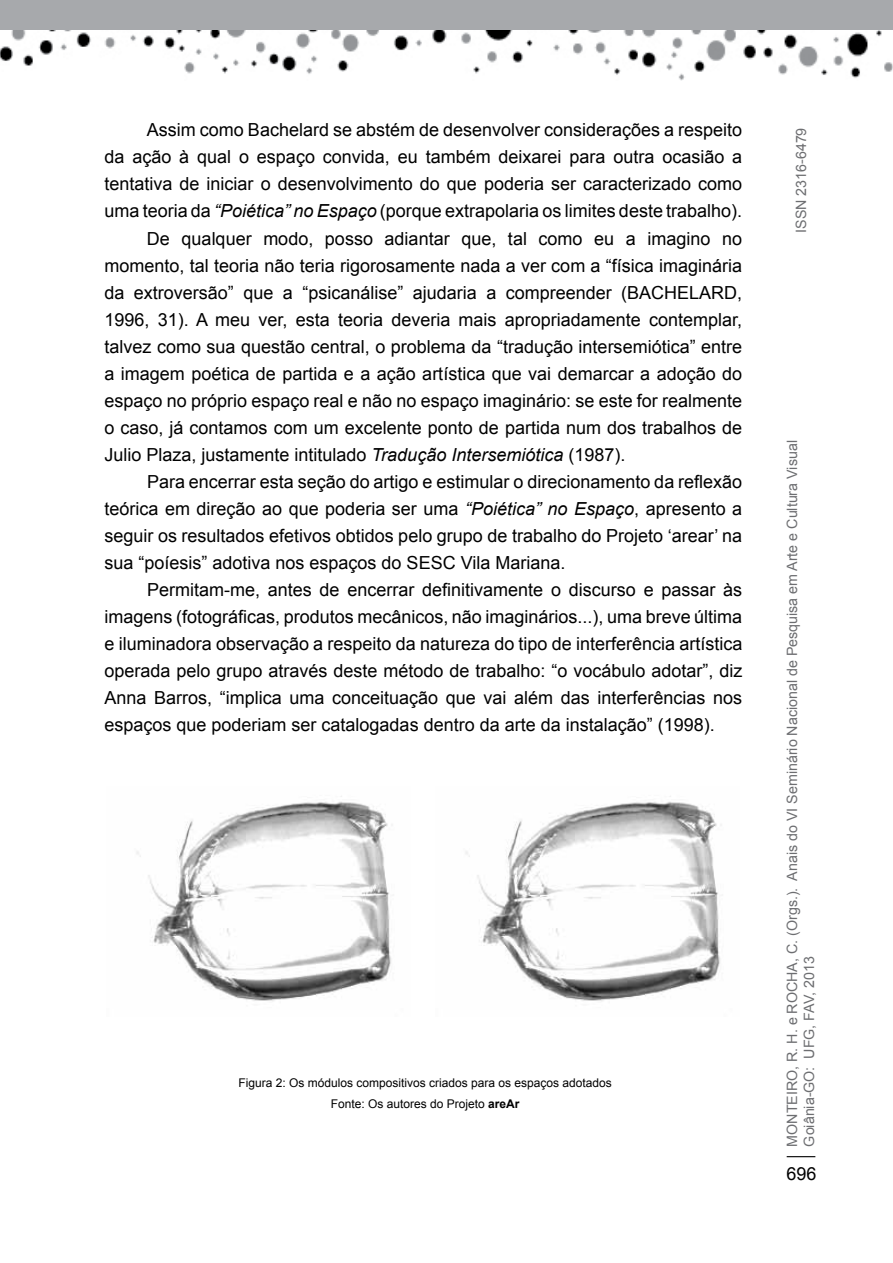
<style>
.page{position:relative;width:893px;height:1263px;background:#fff}
.page>*{position:absolute;margin:0;border:0;box-sizing:border-box;transform-origin:0 0}
.t1{font:18px "Arial";color:#000}
.t2{font:14.25px/17.1px "Arial";color:#6d6e71}
.t3{font:12px/20.7px "Arial";color:#000;text-align:center}
.s1{font-style:italic}
.s2{font-weight:700}
</style>
<div class="page">
<svg style="left:787px;top:1156px;width:28px;height:1px"></svg>
<img style="left:0;top:30px;width:893px;height:50px">
<div style="left:0;top:0;width:893px;height:30px;background:#a7a9ac"></div>
<img style="left:136px;top:796px;width:255px;height:205px">
<img style="left:465px;top:796px;width:255px;height:205px">
<p class="t1" style="left:147px;top:118px;width:597px">Assim como Bachelard se abstém de desenvolver considerações a respeito</p>
<p class="t1" style="left:104px;top:145px;width:639px">da ação à qual o espaço convida, eu também deixarei para outra ocasião a</p>
<p class="t1" style="left:104px;top:172px;width:639px">tentativa de iniciar o desenvolvimento do que poderia ser caracterizado como</p>
<p class="t1" style="left:104px;top:199px;width:639px">uma teoria da <span class="s1">“Poiética” no Espaço</span> (porque extrapolaria os limites deste trabalho).</p>
<p class="t1" style="left:147px;top:226px;width:597px">De qualquer modo, posso adiantar que, tal como eu a imagino no</p>
<p class="t1" style="left:104px;top:253px;width:639px">momento, tal teoria não teria rigorosamente nada a ver com a “física imaginária</p>
<p class="t1" style="left:104px;top:280px;width:639px">da extroversão” que a “psicanálise” ajudaria a compreender (BACHELARD,</p>
<p class="t1" style="left:104px;top:307px;width:639px">1996, 31). A meu ver, esta teoria deveria mais apropriadamente contemplar,</p>
<p class="t1" style="left:104px;top:334px;width:639px">talvez como sua questão central, o problema da “tradução intersemiótica” entre</p>
<p class="t1" style="left:104px;top:361px;width:639px">a imagem poética de partida e a ação artística que vai demarcar a adoção do</p>
<p class="t1" style="left:104px;top:388px;width:639px">espaço no próprio espaço real e não no espaço imaginário: se este for realmente</p>
<p class="t1" style="left:104px;top:415px;width:639px">o caso, já contamos com um excelente ponto de partida num dos trabalhos de</p>
<p class="t1" style="left:104px;top:442px;width:522px">Julio Plaza, justamente intitulado <span class="s1">Tradução Intersemiótica</span> (1987).</p>
<p class="t1" style="left:147px;top:469px;width:597px">Para encerrar esta seção do artigo e estimular o direcionamento da reflexão</p>
<p class="t1" style="left:104px;top:496px;width:639px">teórica em direção ao que poderia ser uma <span class="s1">“Poiética” no Espaço</span>, apresento a</p>
<p class="t1" style="left:104px;top:523px;width:639px">seguir os resultados efetivos obtidos pelo grupo de trabalho do Projeto ‘arear’ na</p>
<p class="t1" style="left:104px;top:550px;width:462px">sua “poíesis” adotiva nos espaços do SESC Vila Mariana.</p>
<p class="t1" style="left:147px;top:577px;width:597px">Permitam-me, antes de encerrar definitivamente o discurso e passar às</p>
<p class="t1" style="left:104px;top:604px;width:639px">imagens (fotográficas, produtos mecânicos, não imaginários...), uma breve última</p>
<p class="t1" style="left:104px;top:631px;width:639px">e iluminadora observação a respeito da natureza do tipo de interferência artística</p>
<p class="t1" style="left:104px;top:658px;width:639px">operada pelo grupo através deste método de trabalho: “o vocábulo adotar”, diz</p>
<p class="t1" style="left:104px;top:685px;width:639px">Anna Barros, “implica uma conceituação que vai além das interferências nos</p>
<p class="t1" style="left:104px;top:712px;width:612px">espaços que poderiam ser catalogadas dentro da arte da instalação” (1998).</p>
<p class="t3" style="left:238px;top:1072px;width:375px">Figura 2: Os módulos compositivos criados para os espaços adotados<br>Fonte: Os autores do Projeto <span class="s2">areAr</span></p>
<p class="t2" style="left:793px;top:233px;width:107px;rotate:-90deg">ISSN 2316-6479</p>
<p class="t2" style="left:784px;top:1146px;width:708px;rotate:-90deg">Montei ro, R. H. e Rocha, C. (Orgs.). Anais do VI Seminário Nacional de Pesquisa em Arte e Cultura Visual<br>Goiânia-GO: UFG, FAV, 2013</p>
<p class="t1" style="left:786px;top:1162px;width:32px">696</p>
</div>
